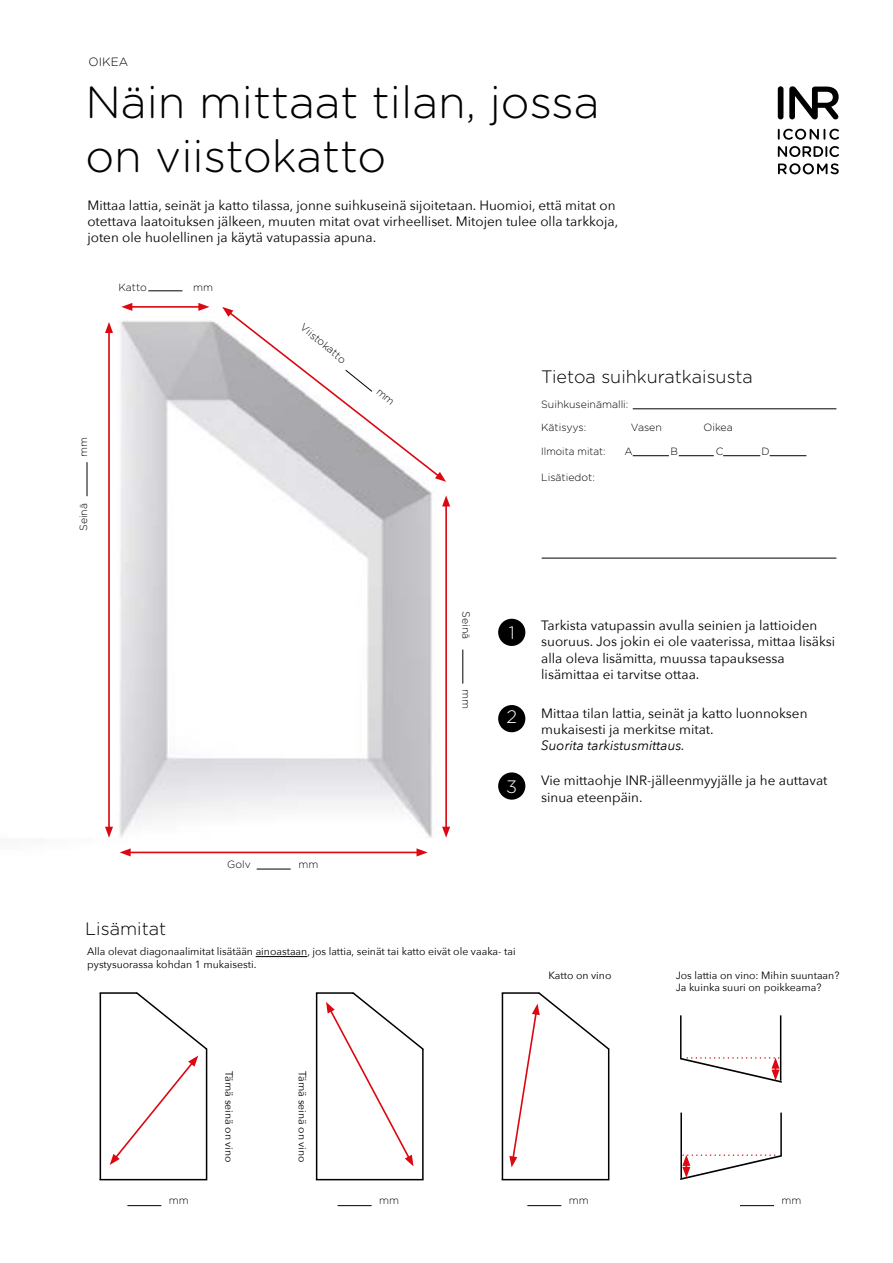
<style>
.page{position:relative;width:893px;height:1263px;background:#fff}
.page>*{position:absolute;margin:0;border:0;box-sizing:border-box;transform-origin:0 0}
.t1{font:300 45px/54px "Gotham Rounded";color:#000}
.t2{font:300 18px "Gotham Rounded";color:#000}
.t3{font:300 18px "Gotham Rounded";color:#fff}
.t4{font:13.5px/16.2px "Avenir Next";color:#000}
.t5{font:italic 13.5px "Avenir Next";color:#000}
.t6{font:300 12px "Gotham Rounded";color:#000}
.t7{font:10.5px/12.6px "Avenir Next";color:#000}
.t8{font:300 10.5px "Gotham Rounded";color:#000}
.t9{font:300 10.5px "Gotham Rounded";color:#000;scale:.95 1}
</style>
<div class="page">
<img style="left:86px;top:290px;width:437px;height:917px">
<div style="left:498px;top:619px;width:27px;height:27px;background:#000;border-radius:50%"></div>
<div style="left:498px;top:705px;width:27px;height:27px;background:#000;border-radius:50%"></div>
<div style="left:498px;top:772px;width:27px;height:28px;background:#000;border-radius:50%"></div>
<div style="left:778px;top:86px;width:5px;height:33px;background:#000;border-radius:3px"></div>
<svg style="left:789px;top:86px;width:50px;height:33px"></svg>
<svg style="left:778px;top:129px;width:61px;height:11px"></svg>
<svg style="left:778px;top:146px;width:61px;height:11px"></svg>
<svg style="left:778px;top:163px;width:61px;height:11px"></svg>
<hr style="left:256px;top:956px;width:51px;height:1px;background:#000">
<hr style="left:130px;top:306px;width:71px;height:2px;background:#db0812">
<svg style="left:198px;top:303px;width:11px;height:8px"></svg>
<svg style="left:121px;top:303px;width:11px;height:8px"></svg>
<hr style="left:108px;top:330px;width:2px;height:499px;background:#db0812">
<svg style="left:105px;top:322px;width:8px;height:11px"></svg>
<svg style="left:105px;top:827px;width:8px;height:11px"></svg>
<hr style="left:124px;top:852px;width:295px;height:1px;background:#db0812">
<svg style="left:416px;top:848px;width:12px;height:8px"></svg>
<svg style="left:120px;top:848px;width:11px;height:8px"></svg>
<hr style="left:445px;top:504px;width:2px;height:325px;background:#db0812">
<svg style="left:442px;top:495px;width:8px;height:11px"></svg>
<svg style="left:442px;top:827px;width:8px;height:11px"></svg>
<hr style="left:87px;top:462px;width:1px;height:34px;background:#000">
<hr style="left:462px;top:650px;width:1px;height:34px;background:#000">
<hr style="left:148px;top:290px;width:34px;height:1px;background:#000">
<hr style="left:257px;top:869px;width:34px;height:1px;background:#000">
<hr style="left:127px;top:1205px;width:34px;height:1px;background:#000">
<hr style="left:338px;top:1205px;width:34px;height:1px;background:#000">
<hr style="left:527px;top:1205px;width:34px;height:1px;background:#000">
<hr style="left:740px;top:1205px;width:34px;height:1px;background:#000">
<svg style="left:98px;top:991px;width:684px;height:190px"></svg>
<svg style="left:678px;top:1056px;width:104px;height:28px"></svg>
<hr style="left:780px;top:1112px;width:2px;height:44px;background:#000">
<hr style="left:680px;top:1112px;width:2px;height:66px;background:#000">
<svg style="left:678px;top:1154px;width:104px;height:27px"></svg>
<hr style="left:633px;top:408px;width:203px;height:1px;background:#000">
<hr style="left:542px;top:558px;width:294px;height:1px;background:#000">
<hr style="left:633px;top:455px;width:36px;height:1px;background:#000">
<hr style="left:679px;top:455px;width:35px;height:1px;background:#000">
<hr style="left:723px;top:455px;width:37px;height:1px;background:#000">
<hr style="left:770px;top:455px;width:36px;height:1px;background:#000">
<svg style="left:222px;top:307px;width:224px;height:175px"></svg>
<p class="t6" style="left:89px;top:53px;width:41px">OIKEA</p>
<h1 class="t1" style="left:85px;top:73px;width:516px">Näin mittaat tilan, jossa on viistokatto</h1>
<p class="t4" style="left:87px;top:197px;width:532px">Mittaa lattia, seinät ja katto tilassa, jonne suihkuseinä sijoitetaan. Huomioi, että mitat on otettava laatoituksen jälkeen, muuten mitat ovat virheelliset. Mitojen tulee olla tarkkoja, joten ole huolellinen ja käytä vatupassia apuna.</p>
<p class="t8" style="left:119px;top:280px;width:30px">Katto</p>
<p class="t8" style="left:193px;top:280px;width:21px">mm</p>
<p class="t8" style="left:76px;top:456px;width:21px;rotate:-90deg">mm</p>
<p class="t8" style="left:76px;top:531px;width:29px;rotate:-90deg">Seinä</p>
<p class="t8" style="left:307px;top:320px;width:57px;rotate:40deg">Viistokatto</p>
<h2 class="t2" style="left:541px;top:364px;width:213px">Tietoa suihkuratkaisusta</h2>
<p class="t8" style="left:541px;top:397px;width:89px">Suihkuseinämalli:</p>
<p class="t8" style="left:541px;top:420px;width:47px">Kätisyys:</p>
<p class="t8" style="left:631px;top:420px;width:32px">Vasen</p>
<p class="t8" style="left:703px;top:420px;width:31px">Oikea</p>
<p class="t9" style="left:541px;top:444px;width:69px">Ilmoita mitat:</p>
<p class="t8" style="left:624px;top:444px;width:10px">A</p>
<p class="t8" style="left:670px;top:444px;width:9px">B</p>
<p class="t8" style="left:716px;top:444px;width:9px">C</p>
<p class="t8" style="left:761px;top:444px;width:10px">D</p>
<p class="t8" style="left:541px;top:470px;width:55px">Lisätiedot:</p>
<h2 class="t2" style="left:85px;top:916px;width:83px">Lisämitat</h2>
<p class="t8" style="left:227px;top:857px;width:25px">Golv</p>
<p class="t8" style="left:299px;top:857px;width:21px">mm</p>
<p class="t8" style="left:473px;top:611px;width:29px;rotate:90deg">Seinä</p>
<p class="t8" style="left:473px;top:689px;width:21px;rotate:90deg">mm</p>
<h2 class="t3" style="left:509px;top:621px;width:8px">1</h2>
<h2 class="t3" style="left:507px;top:704px;width:12px">2</h2>
<h2 class="t3" style="left:506px;top:774px;width:12px">3</h2>
<p class="t7" style="left:87px;top:945px;width:430px">Alla olevat diagonaalimitat lisätään ainoastaan, jos lattia, seinät tai katto eivät ole vaaka- tai pystysuorassa kohdan 1 mukaisesti.</p>
<p class="t4" style="left:541px;top:617px;width:295px">Tarkista vatupassin avulla seinien ja lattioiden suoruus. Jos jokin ei ole vaaterissa, mittaa lisäksi alla oleva lisämitta, muussa tapauksessa lisämittaa ei tarvitse ottaa.</p>
<p class="t4" style="left:541px;top:704px;width:268px">Mittaa tilan lattia, seinät ja katto luonnoksen mukaisesti ja merkitse mitat.</p>
<p class="t5" style="left:541px;top:734px;width:145px">Suorita tarkistusmittaus.</p>
<p class="t4" style="left:541px;top:772px;width:288px">Vie mittaohje INR-jälleenmyyjälle ja he auttavat sinua eteenpäin.</p>
<p class="t7" style="left:548px;top:968px;width:64px">Katto on vino</p>
<p class="t7" style="left:676px;top:968px;width:165px">Jos lattia on vino: Mihin suuntaan?<br>Ja kuinka suuri on poikkeama?</p>
<p class="t7" style="left:236px;top:1071px;width:93px;rotate:90deg">Tämä seinä on vino</p>
<p class="t7" style="left:309px;top:1071px;width:93px;rotate:90deg">Tämä seinä on vino</p>
<p class="t8" style="left:169px;top:1193px;width:21px">mm</p>
<p class="t8" style="left:379px;top:1193px;width:21px">mm</p>
<p class="t8" style="left:569px;top:1193px;width:21px">mm</p>
<p class="t8" style="left:781px;top:1193px;width:21px">mm</p>
</div>
